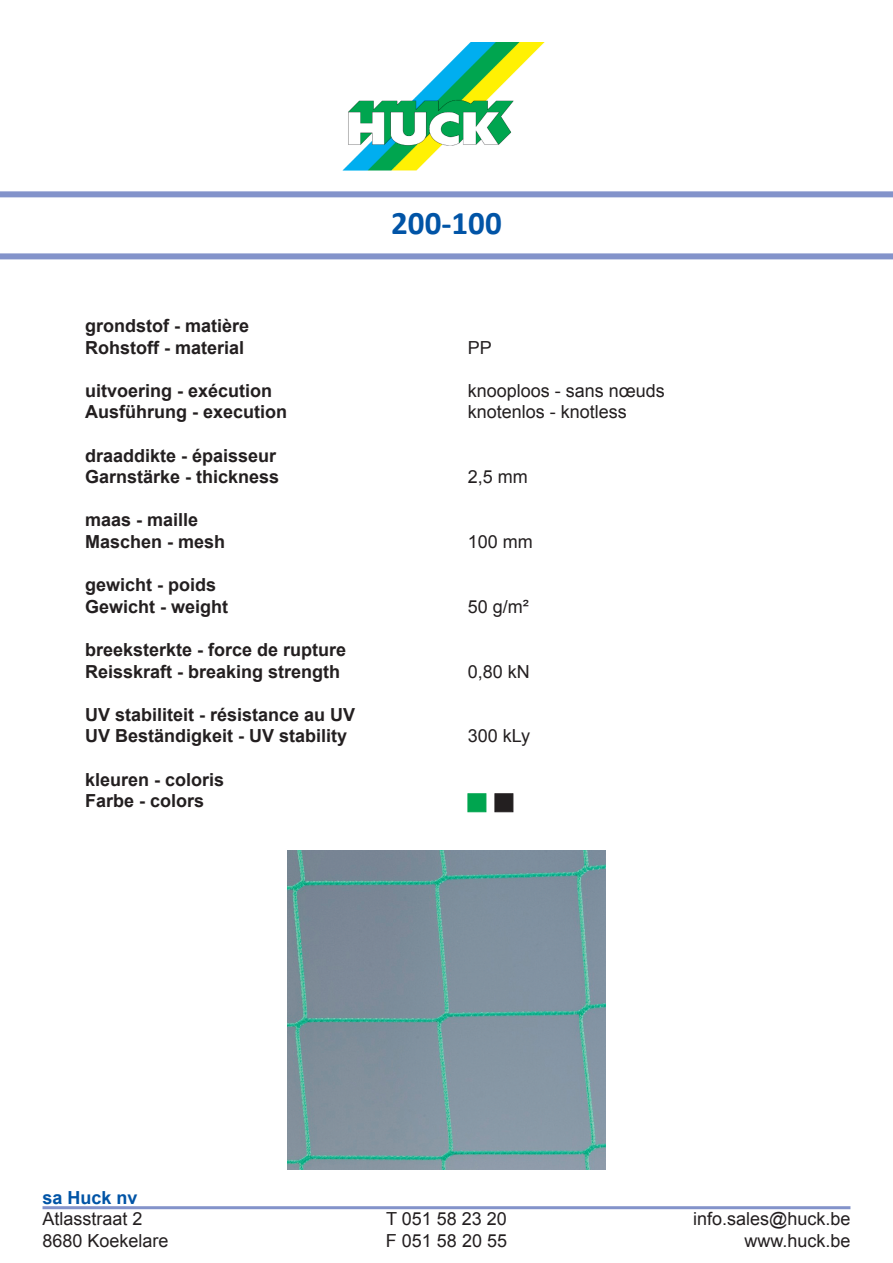
<style>
.page{position:relative;width:893px;height:1263px;background:#fff}
.page>*{position:absolute;margin:0;border:0;box-sizing:border-box;transform-origin:0 0}
.t1{font:700 33px "Calibri";color:#0154a6}
.t2{font:700 18px/21.6px "Arial";color:#231f20}
.t3{font:18px/21.6px "Arial";color:#231f20}
.t4{font:700 18px "Arial";color:#0154a6}
</style>
<div class="page">
<img style="left:343px;top:43px;width:201px;height:127px">
<svg style="left:0;top:191px;width:893px;height:68px"></svg>
<hr style="left:43px;top:1206px;width:807px;height:3px;background:#8393ca">
<img style="left:287px;top:850px;width:319px;height:319px">
<p class="t2" style="left:85px;top:315px;width:166px">grondstof - matière<br>Rohstoff - material</p>
<p class="t2" style="left:85px;top:380px;width:204px">uitvoering - exécution<br>Ausführung - execution</p>
<p class="t2" style="left:85px;top:445px;width:196px">draaddikte - épaisseur<br>Garnstärke - thickness</p>
<p class="t2" style="left:85px;top:509px;width:142px">maas - maille<br>Maschen - mesh</p>
<p class="t2" style="left:85px;top:574px;width:145px">gewicht - poids<br>Gewicht - weight</p>
<p class="t2" style="left:85px;top:639px;width:263px">breeksterkte - force de rupture<br>Reisskraft - breaking strength</p>
<p class="t2" style="left:85px;top:704px;width:272px">UV stabiliteit - résistance au UV<br>UV Beständigkeit - UV stability</p>
<p class="t2" style="left:85px;top:769px;width:141px">kleuren - coloris<br>Farbe - colors</p>
<h1 class="t1" style="left:391px;top:209px;width:112px">200-100</h1>
<p class="t3" style="left:468px;top:337px;width:26px">PP</p>
<p class="t3" style="left:468px;top:380px;width:199px">knooploos - sans nœuds knotenlos - knotless</p>
<p class="t3" style="left:468px;top:466px;width:62px">2,5 mm</p>
<p class="t3" style="left:468px;top:531px;width:67px">100 mm</p>
<p class="t3" style="left:468px;top:596px;width:63px">50 g/m²</p>
<p class="t3" style="left:468px;top:661px;width:64px">0,80 kN</p>
<p class="t3" style="left:468px;top:725px;width:64px">300 kLy</p>
<p class="t4" style="left:43px;top:1187px;width:97px">sa Huck nv</p>
<p class="t3" style="left:43px;top:1208px;width:102px">Atlasstraat 2</p>
<p class="t3" style="left:386px;top:1208px;width:122px">T 051 58 23 20</p>
<p class="t3" style="left:693px;top:1208px;width:159px">info.sales@huck.be</p>
<p class="t3" style="left:43px;top:1230px;width:128px">8680 Koekelare</p>
<p class="t3" style="left:386px;top:1230px;width:123px">F 051 58 20 55</p>
<p class="t3" style="left:744px;top:1230px;width:108px">www.huck.be</p>
</div>
